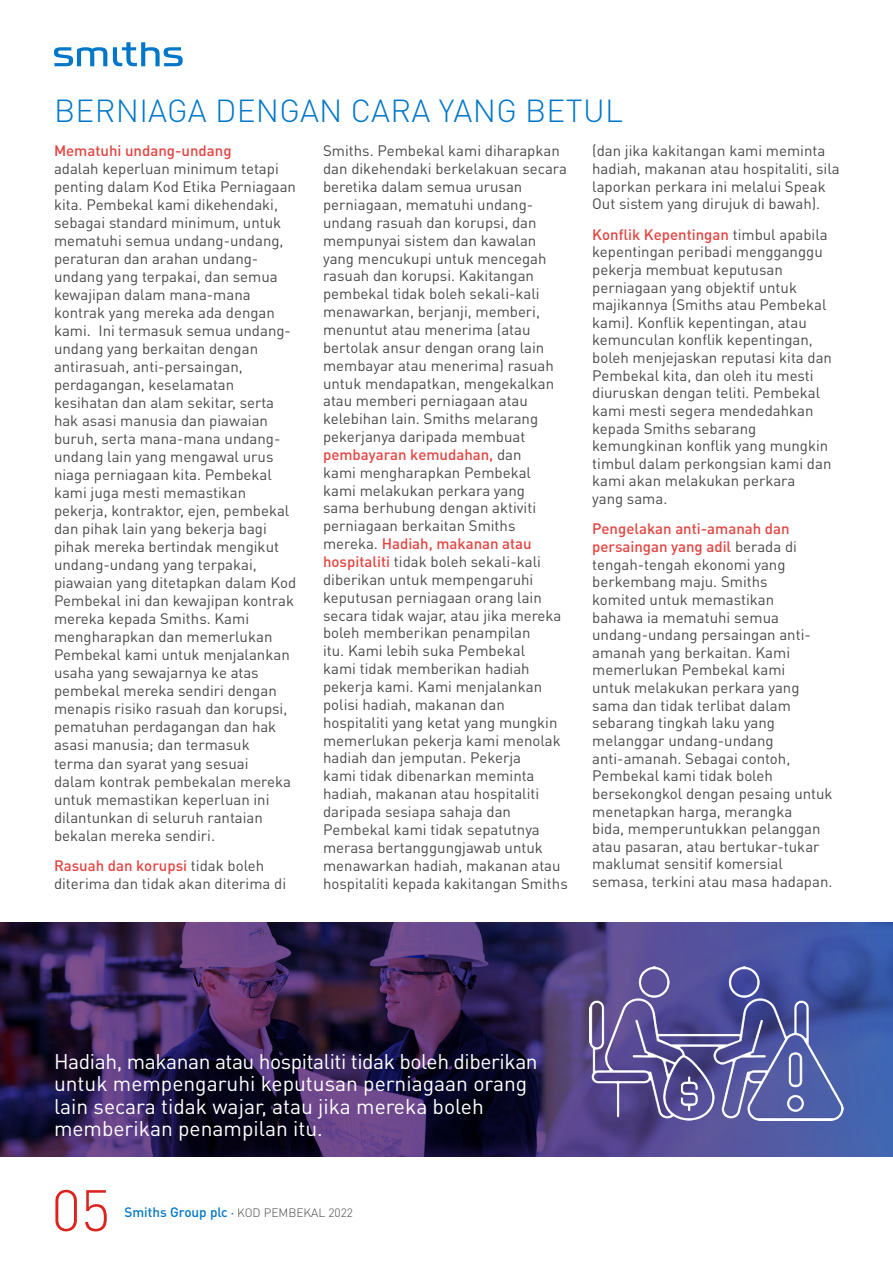
<style>
.page{position:relative;width:893px;height:1263px;background:#fff}
.page>*{position:absolute;margin:0;border:0;box-sizing:border-box;transform-origin:0 0}
.t1{font:300 57.45px "DIN Pro";color:#dc241f}
.t2{font:300 31.5px "DIN Pro";letter-spacing:.01em;color:#0077c8}
.t3{font:21px/22.5px "DIN Pro";color:#fff}
.t4{font:15px/17.9px "DIN Pro";color:#4a4a49}
.t5{font:500 15px "DIN Pro";color:#e14541}
.t6{font:300 12px "DIN";color:#4a4a49}
.s1{font-weight:500;color:#e14541}
.s2{font-family:"DIN Pro";font-weight:500;font-size:13.5px;color:#0077c8}
.s3{font-family:"DIN Pro";font-weight:500;color:#0077c8}
</style>
<div class="page">
<svg style="left:54px;top:47px;width:53px;height:19px"></svg>
<svg style="left:113px;top:42px;width:70px;height:24px"></svg>
<svg style="left:0;top:922px;width:893px;height:234px;background:#382b5e"></svg>
<img style="left:589px;top:966px;width:254px;height:154px">
<h2 class="t2" style="left:54px;top:89px;width:570px">BERNIAGA DENGAN CARA YANG BETUL</h2>
<p class="t5" style="left:54px;top:141px;width:179px">Mematuhi undang-undang</p>
<p class="t4" style="left:54px;top:159px;width:244px">adalah keperluan minimum tetapi penting dalam Kod Etika Perniagaan kita. Pembekal kami dikehendaki, sebagai standard minimum, untuk mematuhi semua undang-undang, peraturan dan arahan undang&shy;undang yang terpakai, dan semua kewajipan dalam mana-mana kontrak yang mereka ada dengan kami. Ini termasuk semua undang&shy;undang yang berkaitan dengan antirasuah, anti-persaingan, perdagangan, keselamatan kesihatan dan alam sekitar, serta hak asasi manusia dan piawaian buruh, serta mana-mana undang&shy;undang lain yang mengawal urus niaga perniagaan kita. Pembekal kami juga mesti memastikan pekerja, kontraktor, ejen, pembekal dan pihak lain yang bekerja bagi pihak mereka bertindak mengikut undang-undang yang terpakai, piawaian yang ditetapkan dalam Kod<br>Pembekal ini dan kewajipan kontrak mereka kepada Smiths. Kami mengharapkan dan memerlukan<br>Pembekal kami untuk menjalankan usaha yang sewajarnya ke atas pembekal mereka sendiri dengan menapis risiko rasuah dan korupsi, pematuhan perdagangan dan hak asasi manusia; dan termasuk<br>terma dan syarat yang sesuai<br>dalam kontrak pembekalan mereka untuk memastikan keperluan ini dilantunkan di seluruh rantaian bekalan mereka sendiri.</p>
<p class="t4" style="left:54px;top:856px;width:234px"><span class="s1">Rasuah dan korupsi</span> tidak boleh diterima dan tidak akan diterima di</p>
<p class="t4" style="left:323px;top:141px;width:246px">Smiths. Pembekal kami diharapkan dan dikehendaki berkelakuan secara beretika dalam semua urusan perniagaan, mematuhi undang&shy;undang rasuah dan korupsi, dan mempunyai sistem dan kawalan yang mencukupi untuk mencegah rasuah dan korupsi. Kakitangan pembekal tidak boleh sekali-kali menawarkan, berjanji, memberi, menuntut atau menerima (atau bertolak ansur dengan orang lain membayar atau menerima) rasuah untuk mendapatkan, mengekalkan atau memberi perniagaan atau kelebihan lain. Smiths melarang pekerjanya daripada membuat <span class="s1">pembayaran kemudahan,</span> dan<br>kami mengharapkan Pembekal<br>kami melakukan perkara yang<br>sama berhubung dengan aktiviti perniagaan berkaitan Smiths mereka. <span class="s1">Hadiah, makanan atau hospitaliti</span> tidak boleh sekali-kali diberikan untuk mempengaruhi keputusan perniagaan orang lain secara tidak wajar, atau jika mereka boleh memberikan penampilan<br>itu. Kami lebih suka Pembekal<br>kami tidak memberikan hadiah pekerja kami. Kami menjalankan polisi hadiah, makanan dan hospitaliti yang ketat yang mungkin memerlukan pekerja kami menolak hadiah dan jemputan. Pekerja<br>kami tidak dibenarkan meminta hadiah, makanan atau hospitaliti daripada sesiapa sahaja dan<br>Pembekal kami tidak sepatutnya merasa bertanggungjawab untuk menawarkan hadiah, makanan atau hospitaliti kepada kakitangan Smiths</p>
<p class="t4" style="left:592px;top:142px;width:249px">(dan jika kakitangan kami meminta hadiah, makanan atau hospitaliti, sila laporkan perkara ini melalui Speak Out sistem yang dirujuk di bawah).</p>
<p class="t4" style="left:592px;top:225px;width:241px"><span class="s1">Konflik Kepentingan</span> timbul apabila kepentingan peribadi mengganggu pekerja membuat keputusan perniagaan yang objektif untuk majikannya (Smiths atau Pembekal kami). Konflik kepentingan, atau kemunculan konflik kepentingan, boleh menjejaskan reputasi kita dan<br>Pembekal kita, dan oleh itu mesti diuruskan dengan teliti. Pembekal kami mesti segera mendedahkan kepada Smiths sebarang kemungkinan konflik yang mungkin timbul dalam perkongsian kami dan kami akan melakukan perkara<br>yang sama.</p>
<p class="t4" style="left:592px;top:520px;width:242px"><span class="s1">Pengelakan anti-amanah dan persaingan yang adil</span> berada di tengah-tengah ekonomi yang berkembang maju. Smiths<br>komited untuk memastikan<br>bahawa ia mematuhi semua undang-undang persaingan anti&shy;amanah yang berkaitan. Kami memerlukan Pembekal kami<br>untuk melakukan perkara yang sama dan tidak terlibat dalam sebarang tingkah laku yang melanggar undang-undang anti-amanah. Sebagai contoh,<br>Pembekal kami tidak boleh bersekongkol dengan pesaing untuk menetapkan harga, merangka<br>bida, memperuntukkan pelanggan atau pasaran, atau bertukar-tukar maklumat sensitif komersial semasa, terkini atau masa hadapan.</p>
<h3 class="t3" style="left:54px;top:1049px;width:485px">Hadiah, makanan atau hospitaliti tidak boleh diberikan untuk mempengaruhi keputusan perniagaan orang lain secara tidak wajar, atau jika mereka boleh memberikan penampilan itu.</h3>
<h1 class="t1" style="left:51px;top:1171px;width:61px">05</h1>
<p class="t6" style="left:124px;top:1205px;width:230px"><span class="s2">Smiths Group plc</span> <span class="s3">·</span> KOD PEMBEKAL 2022</p>
</div>
